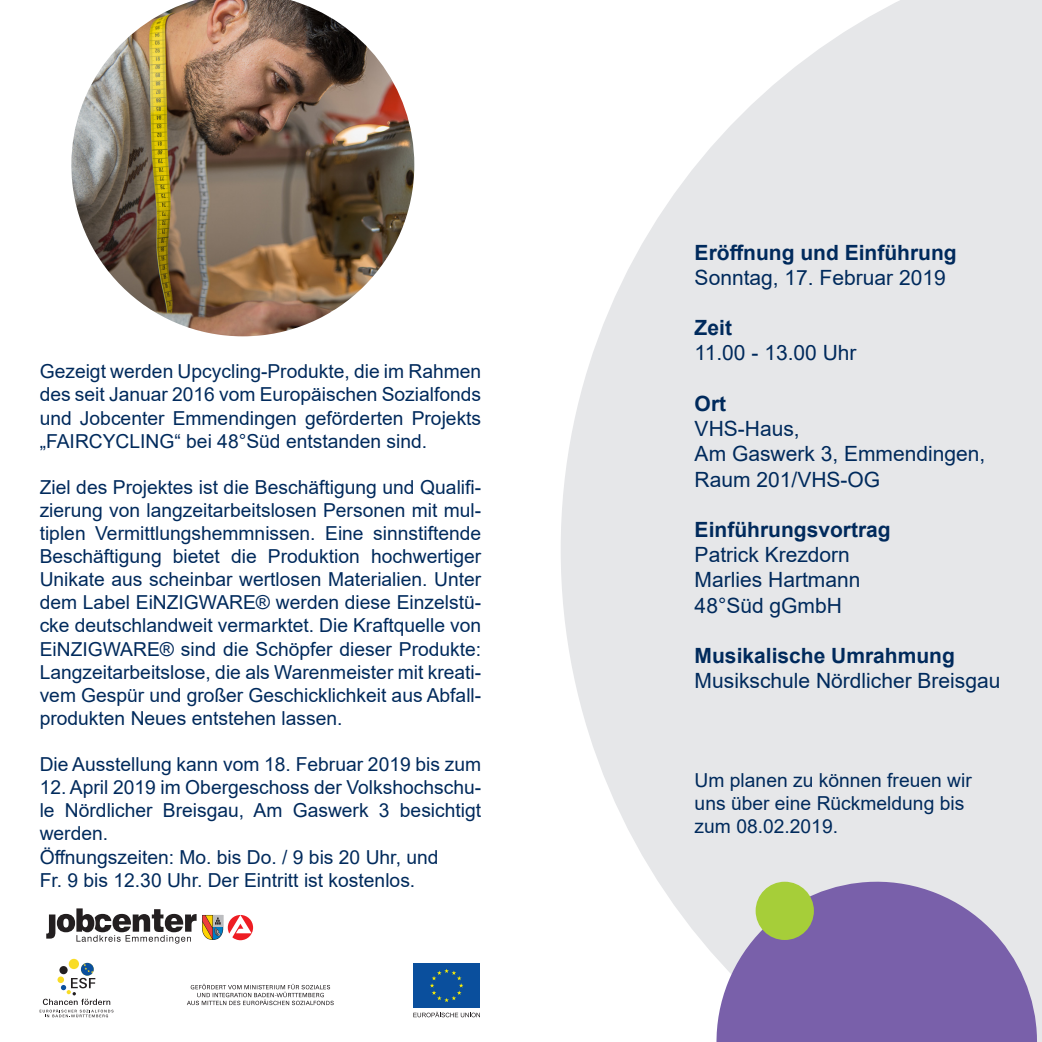
<style>
.page{position:relative;width:1042px;height:1042px;background:#fff}
.page>*{position:absolute;margin:0;border:0;box-sizing:border-box;transform-origin:0 0}
.t1{font:21px/25.2px "Arial";color:#002a5c}
.t2{font:700 21px "Arial";color:#002a5c}
.t3{font:19.25px/23.1px "Arial";color:#002a5c;text-align:justify}
</style>
<div class="page">
<svg style="left:561px;top:0;width:481px;height:932px;fill:#e6e7e9"></svg>
<img style="left:71px;top:0;width:343px;height:336px">
<svg style="left:695px;top:860px;width:347px;height:182px;background:#a090c1"></svg>
<div style="left:755px;top:882px;width:59px;height:58px;background:#a6ce39;border-radius:50%"></div>
<div style="left:69px;top:959px;width:10px;height:10px;background:#f9dc26;border-radius:50%"></div>
<svg style="left:40px;top:963px;width:73px;height:54px"></svg>
<div style="left:413px;top:963px;width:67px;height:45px;background:#0a4f9d"></div>
<svg style="left:430px;top:969px;width:33px;height:33px"></svg>
<svg style="left:413px;top:1012px;width:67px;height:5px"></svg>
<svg style="left:187px;top:984px;width:147px;height:21px"></svg>
<svg style="left:46px;top:909px;width:207px;height:34px"></svg>
<p class="t3" style="left:40px;top:360px;width:443px">Gezeigt werden Upcycling-Produkte, die im Rahmen des seit Januar 2016 vom Europäischen Sozialfonds und Jobcenter Emmendingen geförderten Projekts „FAIRCYCLING“ bei 48°Süd entstanden sind.</p>
<p class="t3" style="left:40px;top:475px;width:443px">Ziel des Projektes ist die Beschäftigung und Qualifi&shy;zierung von langzeitarbeitslosen Personen mit mul&shy;tiplen Vermittlungshemmnissen. Eine sinnstiftende Beschäftigung bietet die Produktion hochwertiger Unikate aus scheinbar wertlosen Materialien. Unter dem Label EiNZIGWARE® werden diese Einzelstü&shy;cke deutschlandweit vermarktet. Die Kraftquelle von EiNZIGWARE® sind die Schöpfer dieser Produkte:<br>Langzeitarbeitslose, die als Warenmeister mit kreati&shy;vem Gespür und großer Geschicklichkeit aus Abfall&shy;produkten Neues entstehen lassen.</p>
<p class="t3" style="left:40px;top:752px;width:443px">Die Ausstellung kann vom 18. Februar 2019 bis zum</p>
<p class="t3" style="left:40px;top:776px;width:443px;text-align:left">12. April 2019 im Obergeschoss der Volkshochschu&shy;le Nördlicher Breisgau, Am Gaswerk 3 besichtigt werden.<br>Öffnungszeiten: Mo. bis Do. / 9 bis 20 Uhr, und<br>Fr. 9 bis 12.30 Uhr. Der Eintritt ist kostenlos.</p>
<p class="t2" style="left:694px;top:237px;width:263px">Eröffnung und Einführung</p>
<p class="t1" style="left:694px;top:265px;width:252px">Sonntag, 17. Februar 2019</p>
<p class="t2" style="left:694px;top:313px;width:39px">Zeit</p>
<p class="t1" style="left:694px;top:340px;width:163px">11.00 - 13.00 Uhr</p>
<p class="t2" style="left:694px;top:389px;width:33px">Ort</p>
<p class="t1" style="left:694px;top:416px;width:292px">VHS-Haus,<br>Am Gaswerk 3, Emmendingen,<br>Raum 201/VHS-OG</p>
<p class="t2" style="left:694px;top:515px;width:198px">Einführungsvortrag</p>
<p class="t1" style="left:694px;top:542px;width:167px">Patrick Krezdorn<br>Marlies Hartmann<br>48°Süd gGmbH</p>
<p class="t2" style="left:694px;top:641px;width:262px">Musikalische Umrahmung</p>
<p class="t1" style="left:694px;top:668px;width:307px">Musikschule Nördlicher Breisgau</p>
<p class="t3" style="left:694px;top:768px;width:279px;text-align:left">Um planen zu können freuen wir uns über eine Rückmeldung bis zum 08.02.2019.</p>
</div>
